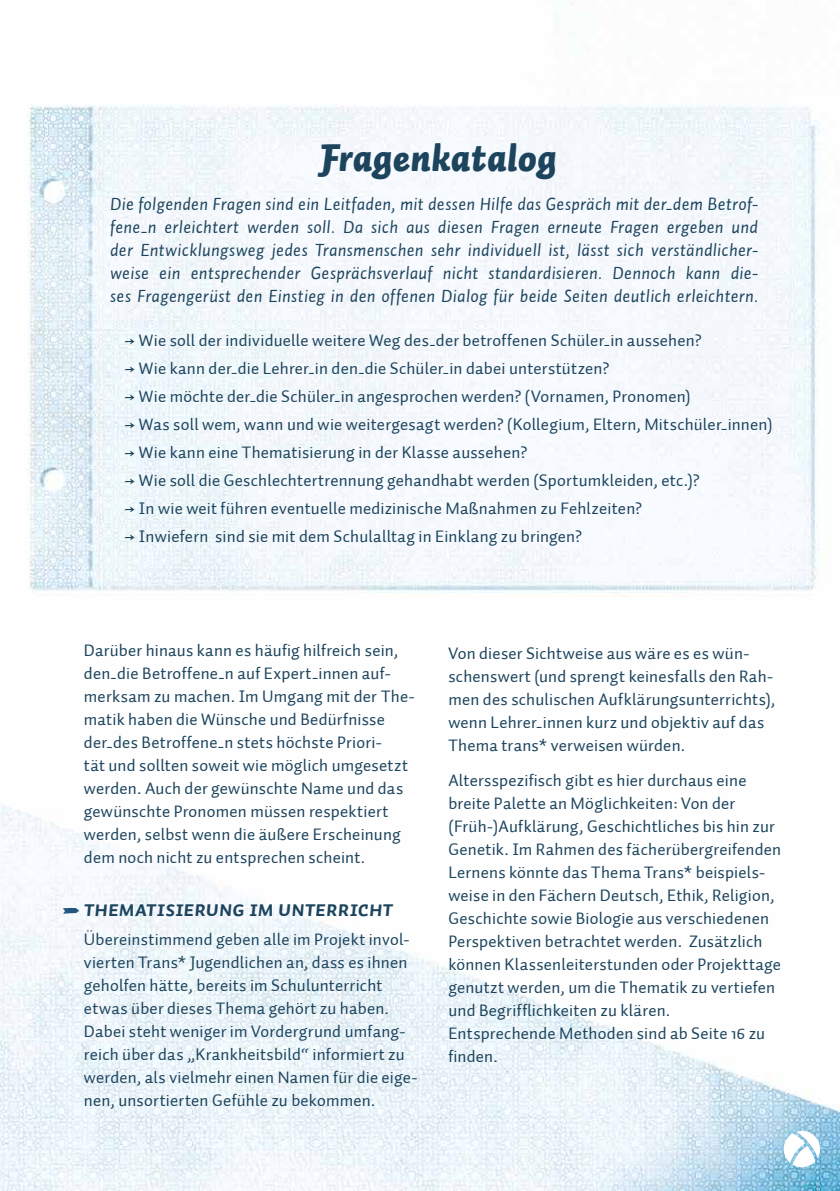
<style>
.page{position:relative;width:840px;height:1191px;background:#fff}
.page>*{position:absolute;margin:0;border:0;box-sizing:border-box;transform-origin:0 0}
.t1{font:italic 900 38px "Auto 2";letter-spacing:.005em;color:#1c445d}
.t2{font:22px "Auto 1 Bold Italic Sm Cp";letter-spacing:-.01em;color:#1c445d}
.t3{font:italic 18px/23px "Auto 1";letter-spacing:.015em;color:#1c445d;text-align:justify}
.t4{font:17px/23px "Auto 1";letter-spacing:.015em;color:#1c445d}
.s1{font-family:"Vollkorn"}
</style>
<div class="page">
<img style="left:0;top:104px;width:839px;height:1087px">
<svg style="left:783px;top:1130px;width:37px;height:37px"></svg>
<svg style="left:63px;top:907px;width:16px;height:6px"></svg>
<h1 class="t1" style="left:320px;top:133px;width:238px">Fragenkatalog</h1>
<p class="t3" style="left:110px;top:192px;width:649px">Die folgenden Fragen sind ein Leitfaden, mit dessen Hilfe das Gespräch mit der_dem Betrof&shy;fene_n erleichtert werden soll. Da sich aus diesen Fragen erneute Fragen ergeben und der Entwicklungsweg jedes Transmenschen sehr individuell ist, lässt sich verständlicher&shy;weise ein entsprechender Gesprächsverlauf nicht standardisieren. Dennoch kann die&shy;ses Fragengerüst den Einstieg in den offenen Dialog für beide Seiten deutlich erleichtern.</p>
<p class="t4" style="left:124px;top:327px;width:649px;line-height:28px"><span class="s1">➙</span> Wie soll der individuelle weitere Weg des_der betroffenen Schüler_in aussehen?<br><span class="s1">➙</span> Wie kann der_die Lehrer_in den_die Schüler_in dabei unterstützen?<br><span class="s1">➙</span> Wie möchte der_die Schüler_in angesprochen werden? (Vornamen, Pronomen)<br><span class="s1">➙</span> Was soll wem, wann und wie weitergesagt werden? (Kollegium, Eltern, Mitschüler_innen) <span class="s1">➙</span> Wie kann eine Thematisierung in der Klasse aussehen?<br><span class="s1">➙</span> Wie soll die Geschlechtertrennung gehandhabt werden (Sportumkleiden, etc.)?<br><span class="s1">➙</span> In wie weit führen eventuelle medizinische Maßnahmen zu Fehlzeiten?<br><span class="s1">➙</span> Inwiefern sind sie mit dem Schulalltag in Einklang zu bringen?</p>
<p class="t4" style="left:84px;top:639px;width:332px">Darüber hinaus kann es häufig hilfreich sein, den_die Betroffene_n auf Expert_innen auf&shy;merksam zu machen. Im Umgang mit der The&shy;matik haben die Wünsche und Bedürfnisse der_des Betroffene_n stets höchste Priori-<br>tät und sollten soweit wie möglich umgesetzt werden. Auch der gewünschte Name und das gewünschte Pronomen müssen respektiert werden, selbst wenn die äußere Erscheinung dem noch nicht zu entsprechen scheint.</p>
<p class="t2" style="left:84px;top:896px;width:310px">Thematisierung im Unterricht</p>
<p class="t4" style="left:84px;top:928px;width:335px">Übereinstimmend geben alle im Projekt invol&shy;vierten Trans* Jugendlichen an, dass es ihnen geholfen hätte, bereits im Schulunterricht etwas über dieses Thema gehört zu haben.<br>Dabei steht weniger im Vordergrund umfang&shy;reich über das „Krankheitsbild“ informiert zu werden, als vielmehr einen Namen für die eige&shy;nen, unsortierten Gefühle zu bekommen.</p>
<p class="t4" style="left:448px;top:642px;width:328px">Von dieser Sichtweise aus wäre es es wün&shy;schenswert (und sprengt keinesfalls den Rah&shy;men des schulischen Aufklärungsunterrichts), wenn Lehrer_innen kurz und objektiv auf das Thema trans* verweisen würden.</p>
<p class="t4" style="left:448px;top:769px;width:334px">Altersspezifisch gibt es hier durchaus eine breite Palette an Möglichkeiten: Von der (Früh-)Aufklärung, Geschichtliches bis hin zur Genetik. Im Rahmen des fächerübergreifenden Lernens könnte das Thema Trans* beispiels&shy;weise in den Fächern Deutsch, Ethik, Religion, Geschichte sowie Biologie aus verschiedenen Perspektiven betrachtet werden. Zusätzlich können Klassenleiterstunden oder Projekttage genutzt werden, um die Thematik zu vertiefen und Begrifflichkeiten zu klären.<br>Entsprechende Methoden sind ab Seite 16 zu finden.</p>
</div>
